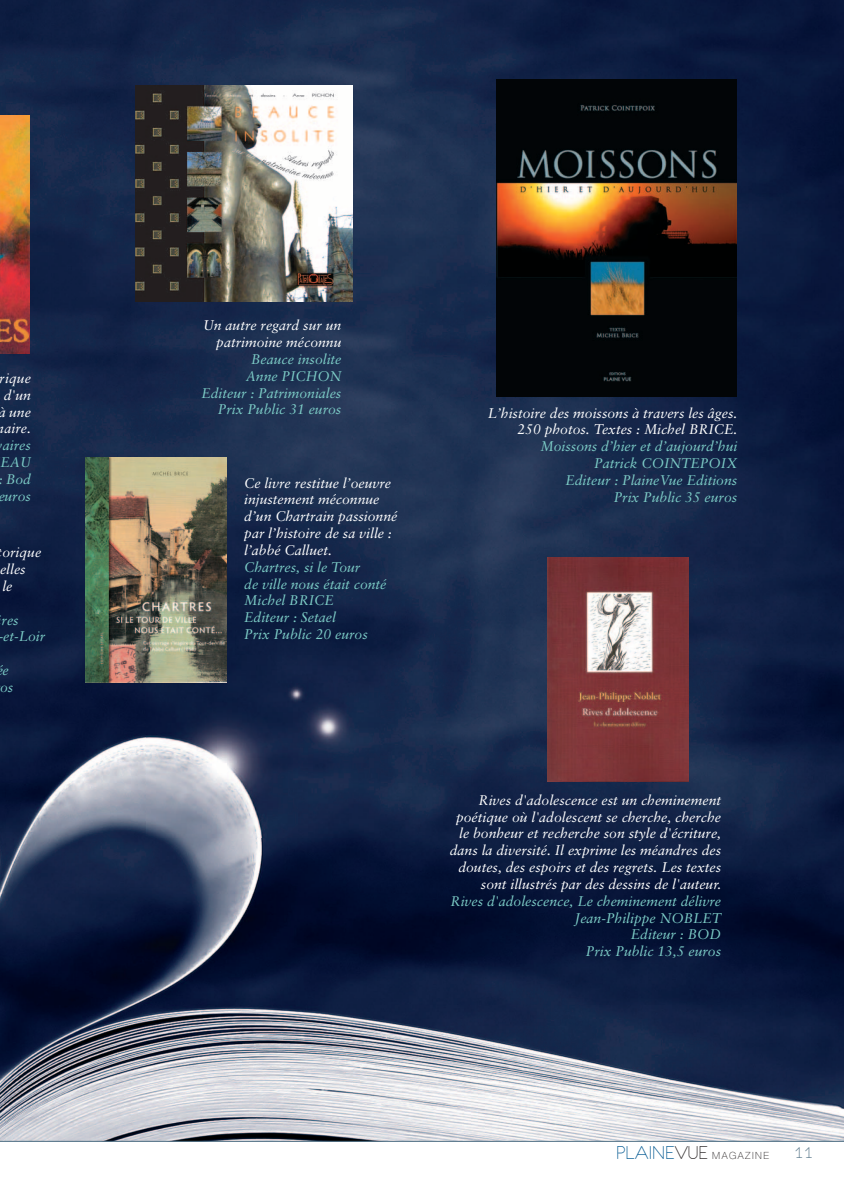
<style>
.page{position:relative;width:844px;height:1191px;background:#fff}
.page>*{position:absolute;margin:0;border:0;box-sizing:border-box;transform-origin:0 0}
.t1{font:italic 14px/16.8px "Sabon";color:#fff;text-align:right}
.t2{font:italic 14px/16.8px "Sabon";color:#7dcdc7}
.t3{font:100 9.97px "Helvetica Neue";letter-spacing:.15em;color:#231f20}
.s1{font-family:"Eurofurencelight";font-weight:400;font-size:21.35px;color:#015891}
.s2{font-family:"Eurofurencelight";font-weight:400;font-size:21.35px}
.s3{font-family:"Eurofurencelight";font-weight:400;font-size:21px;color:#57768a}
</style>
<div class="page">
<img style="left:0;top:0;width:843px;height:1140px">
<hr style="left:0;top:1140px;width:843px;height:1px;background:#57768a">
<img style="left:136px;top:86px;width:216px;height:215px">
<img style="left:496px;top:80px;width:240px;height:316px">
<img style="left:547px;top:557px;width:141px;height:225px">
<img style="left:85px;top:458px;width:141px;height:224px">
<img style="left:146px;top:655px;width:233px;height:183px">
<img style="left:146px;top:682px;width:80px;height:1px">
<img style="left:0;top:115px;width:30px;height:238px">
<p class="t1" style="left:-3px;top:371px;width:36px;text-align:center">rique d'un à une naire.</p>
<p class="t2" style="left:-2px;top:438px;width:34px;text-align:center">aires<br>EAU : Bod euros</p>
<p class="t1" style="left:-2px;top:545px;width:45px;text-align:left">torique elles<br>le</p>
<p class="t2" style="left:-1px;top:612px;width:48px">res -et-Loir</p>
<p class="t2" style="left:0;top:663px;width:15px">e os</p>
<p class="t1" style="left:203px;top:318px;width:140px">Un autre regard sur un patrimoine méconnu</p>
<p class="t2" style="left:201px;top:352px;width:141px;text-align:right">Beauce insolite<br>Anne PICHON<br>Editeur : Patrimoniales<br>Prix Public 31 euros</p>
<p class="t1" style="left:244px;top:475px;width:155px;text-align:left">Ce livre restitue l’oeuvre injustement méconnue d’un Chartrain passionné par l’histoire de sa ville : l’abbé Calluet.</p>
<p class="t2" style="left:244px;top:559px;width:144px">Chartres, si le Tour<br>de ville nous était conté<br>Michel BRICE<br>Editeur : Setael<br>Prix Public 20 euros</p>
<p class="t1" style="left:487px;top:405px;width:251px">L’histoire des moissons à travers les âges.<br>250 photos. Textes : Michel BRICE.</p>
<p class="t2" style="left:540px;top:439px;width:198px;text-align:right">Moissons d’hier et d’aujourd’hui<br>Patrick COINTEPOIX<br>Editeur : PlaineVue Editions<br>Prix Public 35 euros</p>
<p class="t1" style="left:449px;top:792px;width:273px">Rives d'adolescence est un cheminement poétique où l'adolescent se cherche, cherche le bonheur et recherche son style d'écriture, dans la diversité. Il exprime les méandres des doutes, des espoirs et des regrets. Les textes sont illustrés par des dessins de l'auteur.</p>
<p class="t2" style="left:450px;top:893px;width:272px;text-align:right">Rives d'adolescence, Le cheminement délivre<br>Jean-Philippe NOBLET<br>Editeur : BOD<br>Prix Public 13,5 euros</p>
<p class="t3" style="left:616px;top:1151px;width:199px"><span class="s1">PLAINE</span><span class="s2">VUE</span> MAGAZINE <span class="s3">11</span></p>
</div>
